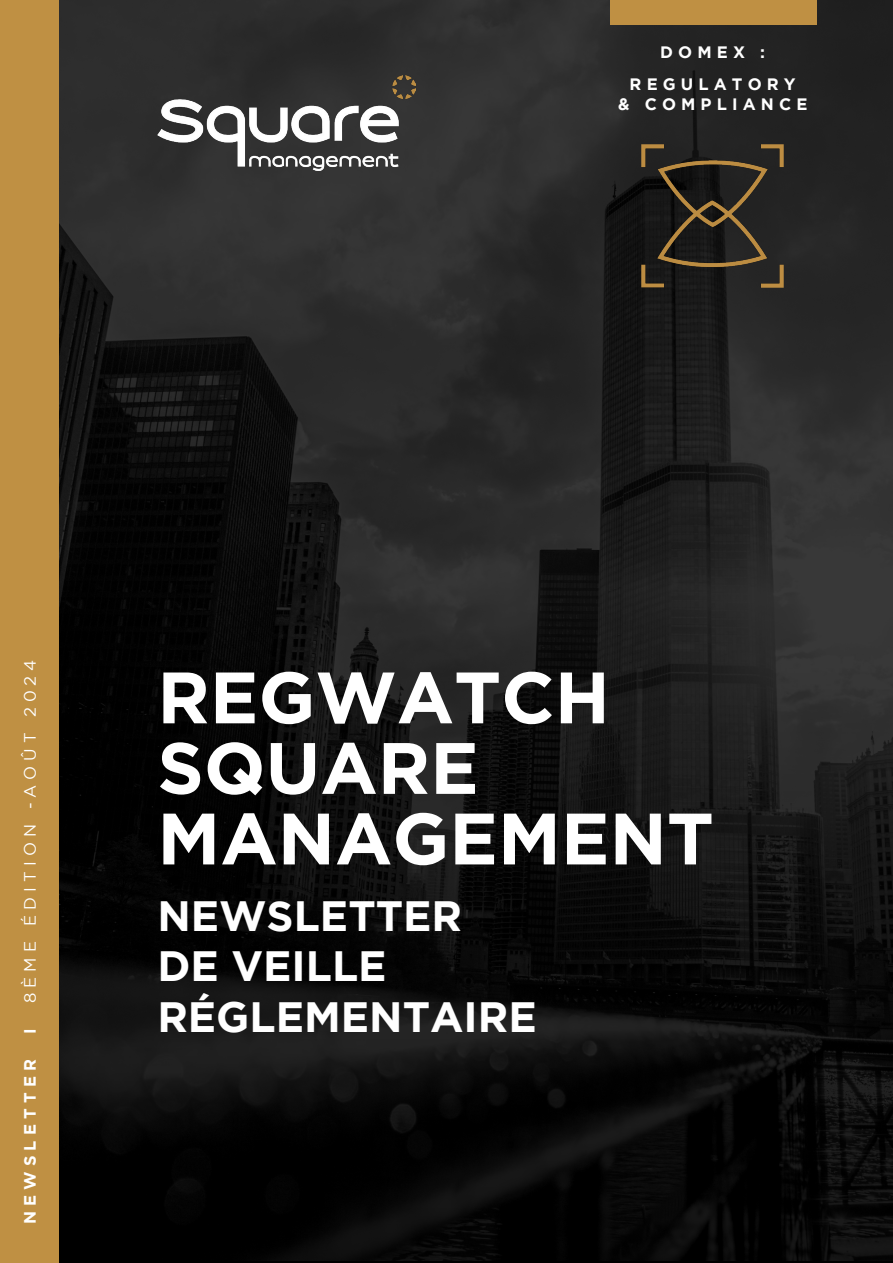
<style>
.page{position:relative;width:893px;height:1263px;background:#fff}
.page>*{position:absolute;margin:0;border:0;box-sizing:border-box;transform-origin:0 0}
.t1{font:700 72.6px/70.5px "Gotham";color:#fff}
.t2{font:700 42.3px/50.4px "Gotham";color:#fff}
.t3{font:700 16.5px/32.1px "Gotham";letter-spacing:.31em;color:#fff;text-align:center}
.t4{font:16.5px "Gotham";letter-spacing:.31em;color:#fff}
</style>
<div class="page">
<img style="left:58px;top:0;width:835px;height:1260px">
<div style="left:0;top:0;width:58px;height:1263px;background:#bf9043"></div>
<div style="left:610px;top:0;width:206px;height:24px;background:#bf9043"></div>
<img style="left:641px;top:145px;width:142px;height:142px">
<img style="left:157px;top:75px;width:259px;height:96px">
<p class="t3" style="left:630px;top:36px;width:168px">DOMEX :<br>REGULATORY</p>
<p class="t3" style="left:618px;top:88px;width:191px">&amp; COMPLIANCE</p>
<p class="t4" style="left:21px;top:1003px;width:345px;rotate:-90deg">8ÈME ÉDITION -AOÛT 2024</p>
<p class="t3" style="left:14px;top:1034px;width:7px;rotate:-90deg">I</p>
<p class="t3" style="left:14px;top:1224px;width:166px;rotate:-90deg">NEWSLETTER</p>
<h1 class="t1" style="left:157px;top:660px;width:558px">REGWATCH<br>SQUARE<br>MANAGEMENT</h1>
<h2 class="t2" style="left:157px;top:890px;width:381px">NEWSLETTER<br>DE VEILLE<br>RÉGLEMENTAIRE</h2>
</div>
